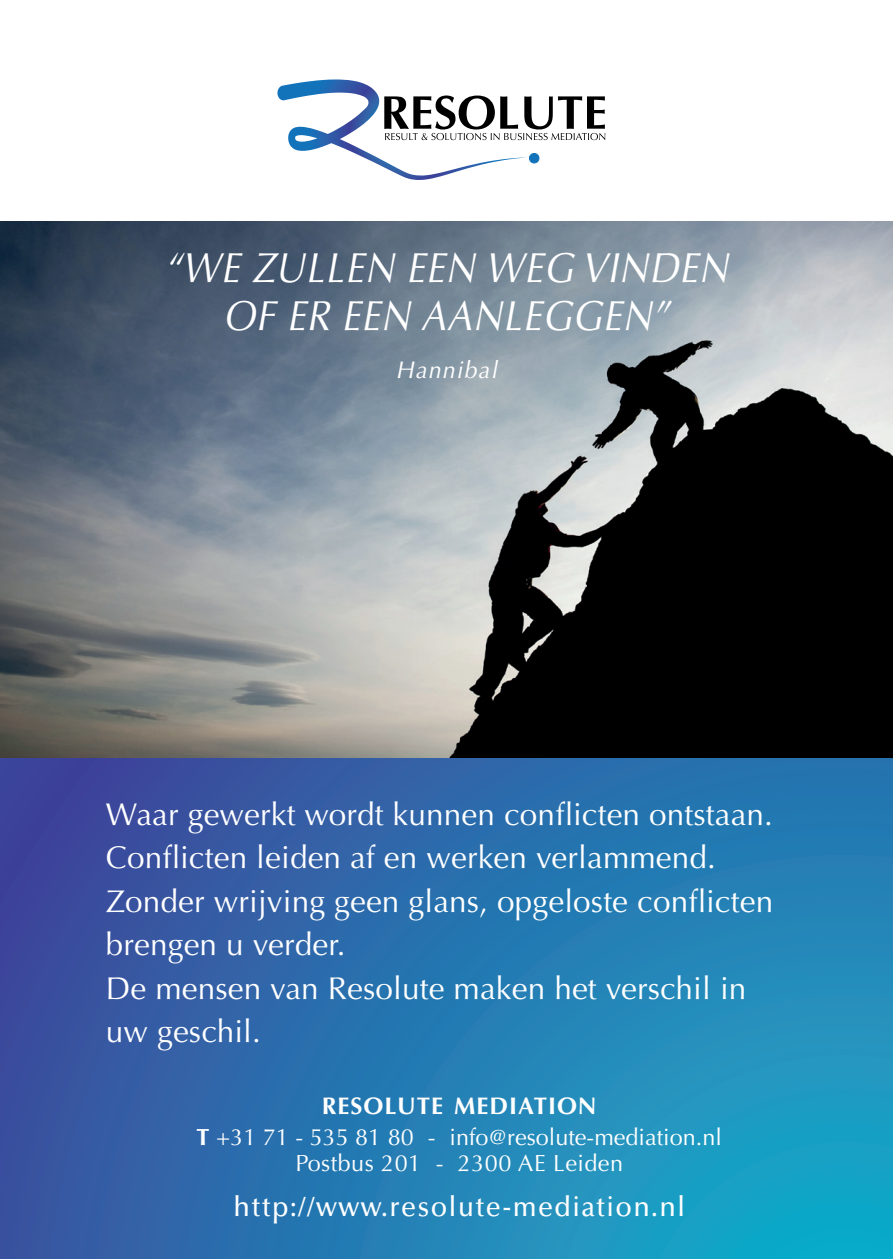
<style>
.page{position:relative;width:893px;height:1259px;background:#fff}
.page>*{position:absolute;margin:0;border:0;box-sizing:border-box;transform-origin:0 0}
.t1{font:italic 42px/48px "Optima";letter-spacing:.02em;color:#fff;text-align:center;scale:.9 1}
.t2{font:31.5px/43.5px "Optima";letter-spacing:.005em;color:#fff}
.t3{font:500 28.5px "Optima";letter-spacing:.05em;color:#fff;scale:.95 1}
.t4{font:700 24px "Optima";letter-spacing:.04em;color:#fff}
.t5{font:italic 24px "Optima";color:#fff;scale:.96 1}
.t6{font:23.4px/26.1px "Optima";color:#fff;text-align:center}
.s1{font-weight:700}
</style>
<div class="page">
<img style="left:0;top:221px;width:893px;height:538px">
<svg style="left:0;top:759px;width:893px;height:500px;background:#2974af"></svg>
<svg style="left:277px;top:79px;width:328px;height:101px"></svg>
<h1 class="t1" style="left:165px;top:244px;width:628px">“WE ZULLEN EEN WEG VINDEN<br>OF ER EEN AANLEGGEN”</h1>
<p class="t5" style="left:396px;top:355px;width:108px">HANNIBAL</p>
<p class="t2" style="left:106px;top:793px;width:669px">Waar gewerkt wordt kunnen conflicten ontstaan.<br>Conflicten leiden af en werken verlammend.<br>Zonder wrijving geen glans, opgeloste conflicten brengen u verder.<br>De mensen van Resolute maken het verschil in uw geschil.</p>
<p class="t4" style="left:322px;top:1092px;width:276px">RESOLUTE MEDIATION</p>
<p class="t6" style="left:197px;top:1124px;width:527px"><span class="s1">T</span> +31 71 - 535 81 80 - info@resolute-mediation.nl<br>Postbus 201 - 2300 AE Leiden</p>
<p class="t3" style="left:234px;top:1190px;width:476px">http://www.resolute-mediation.nl</p>
</div>
